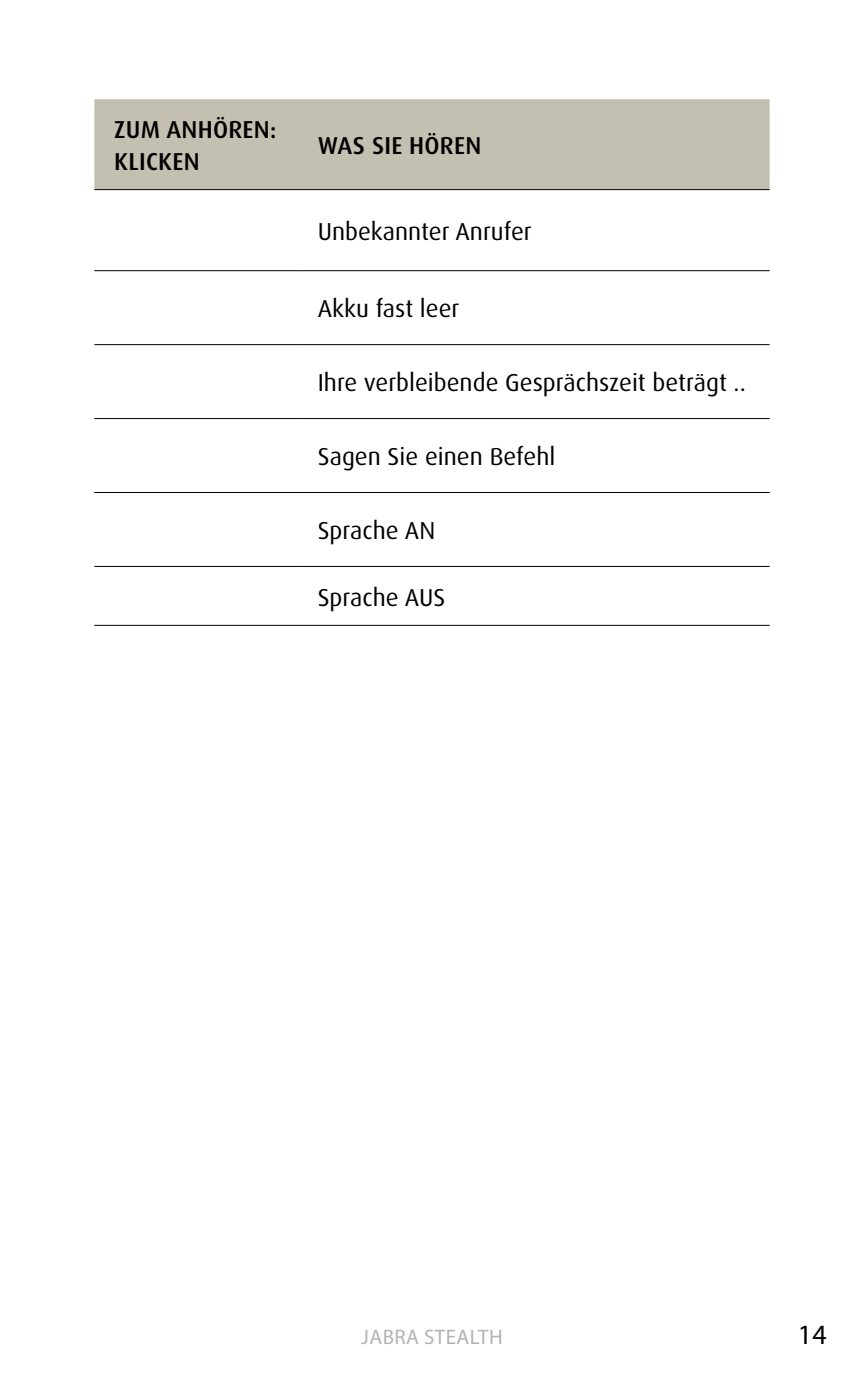
<style>
.page{position:relative;width:864px;height:1389px;background:#fff}
.page>*{position:absolute;margin:0;border:0;box-sizing:border-box;transform-origin:0 0}
.t1{font:28px "Myriad Pro";color:#000}
.t2{font:24.5px "Dax Pro";color:#000}
.t3{font:500 24.5px "Dax Pro";letter-spacing:.01em;color:#000}
.t4{font:21px "Myriad Pro";letter-spacing:.02em;color:#b1b4b6}
</style>
<div class="page">
<div style="left:94px;top:99px;width:675px;height:90px;background:#c4c0b1"></div>
<svg style="left:94px;top:190px;width:675px;height:435px"></svg>
<hr style="left:94px;top:189px;width:204px;height:1px;background:#000">
<hr style="left:298px;top:189px;width:471px;height:1px;background:#000">
<hr style="left:298px;top:492px;width:471px;height:1px;background:#000">
<hr style="left:298px;top:418px;width:471px;height:1px;background:#000">
<hr style="left:298px;top:344px;width:471px;height:1px;background:#000">
<hr style="left:298px;top:270px;width:471px;height:1px;background:#000">
<hr style="left:94px;top:270px;width:204px;height:1px;background:#000">
<hr style="left:94px;top:344px;width:204px;height:1px;background:#000">
<hr style="left:94px;top:418px;width:204px;height:1px;background:#000">
<hr style="left:94px;top:492px;width:204px;height:1px;background:#000">
<hr style="left:94px;top:566px;width:204px;height:1px;background:#000">
<hr style="left:94px;top:625px;width:204px;height:1px;background:#000">
<hr style="left:298px;top:566px;width:471px;height:1px;background:#000">
<hr style="left:298px;top:625px;width:471px;height:1px;background:#000">
<p class="t3" style="left:114px;top:114px;width:68px">ZUM ANH</p>
<p class="t3" style="left:213px;top:114px;width:65px">ÖREN:</p>
<p class="t3" style="left:114px;top:145px;width:71px">KLICKEN</p>
<p class="t3" style="left:318px;top:130px;width:136px">WAS SIE HÖREN</p>
<p class="t2" style="left:317px;top:215px;width:215px">Unbekannter Anrufer</p>
<p class="t2" style="left:317px;top:293px;width:143px">Akku fast leer</p>
<p class="t2" style="left:317px;top:367px;width:429px">I hre verbleibende Gesprächszeit beträgt ..</p>
<p class="t2" style="left:317px;top:441px;width:239px">Sagen Sie einen Befehl</p>
<p class="t2" style="left:317px;top:515px;width:119px">Sprache AN</p>
<p class="t2" style="left:317px;top:581px;width:129px">Sprache AUS</p>
<p class="t4" style="left:361px;top:1324px;width:143px">JABRA STEALTH</p>
<p class="t1" style="left:797px;top:1317px;width:30px">14</p>
</div>
